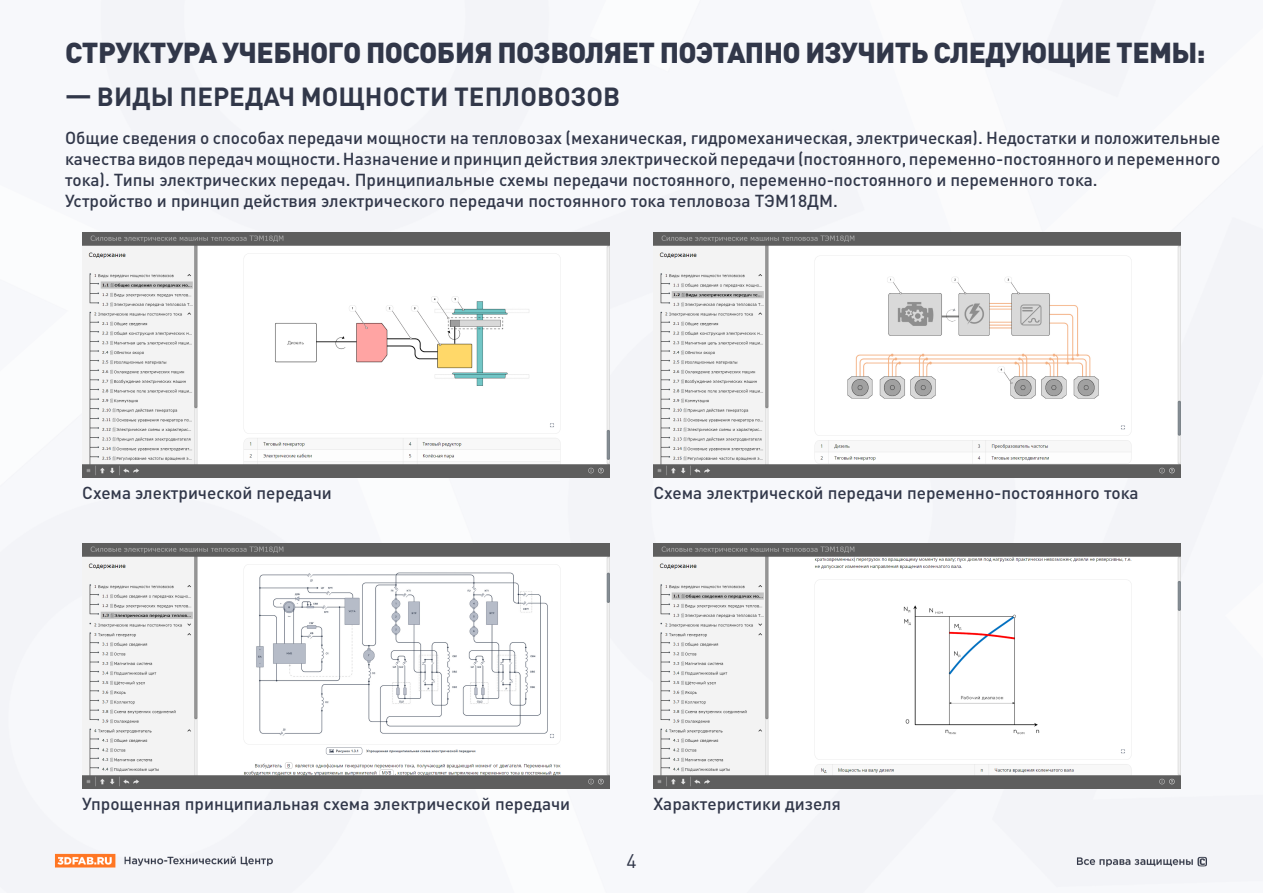
<style>
.page{position:relative;width:1263px;height:893px;background:#fff}
.page>*{position:absolute;margin:0;border:0;box-sizing:border-box;transform-origin:0 0}
.Заголовок{font:900 28.5px "DIN Pro";letter-spacing:-.02em;color:#313749}
.Характеристики{font:700 25.95px "DIN Pro";color:#313749}
.t1{font:19.5px "DIN Pro";color:#313749}
.Список_показателей{font:500 17.1px/21px "DIN Pro";color:#313749;text-align:justify}
</style>
<div class="page">
<img style="left:0;top:0;width:1263px;height:845px">
<img style="left:0;top:845px;width:1263px;height:48px">
<img style="left:82px;top:232px;width:527px;height:246px">
<img style="left:82px;top:543px;width:527px;height:246px">
<img style="left:653px;top:232px;width:527px;height:246px">
<img style="left:653px;top:543px;width:527px;height:246px">
<p class="Заголовок" style="left:65px;top:28px;width:1142px">СТРУКТУРА УЧЕБНОГО ПОСОБИЯ ПОЗВОЛЯЕТ ПОЭТАПНО ИЗУЧИТЬ СЛЕДУЮЩИЕ ТЕМЫ:</p>
<p class="Характеристики" style="left:65px;top:75px;width:557px">— ВИДЫ ПЕРЕДАЧ МОЩНОСТИ ТЕПЛОВОЗОВ</p>
<p class="Список_показателей" style="left:65px;top:126px;width:1157px">Общие сведения о способах передачи мощности на тепловозах (механическая, гидромеханическая, электрическая). Недостатки и положительные качества видов передач мощности. Назначение и принцип действия электрической передачи (постоянного, переменно-постоянного и переменного тока). Типы электрических передач. Принципиальные схемы передачи постоянного, переменно-постоянного и переменного тока.</p>
<p class="Список_показателей" style="left:65px;top:189px;width:774px">Устройство и принцип действия электрического передачи постоянного тока тепловоза ТЭМ18ДМ.</p>
<p class="Список_показателей" style="left:82px;top:480px;width:251px">Схема электрической передачи</p>
<p class="Список_показателей" style="left:653px;top:480px;width:487px">Схема электрической передачи переменно-постоянного тока</p>
<p class="Список_показателей" style="left:82px;top:791px;width:489px">Упрощенная принципиальная схема электрической передачи</p>
<p class="t1" style="left:626px;top:847px;width:12px">4</p>
<p class="Список_показателей" style="left:653px;top:791px;width:189px">Характеристики дизеля</p>
</div>
